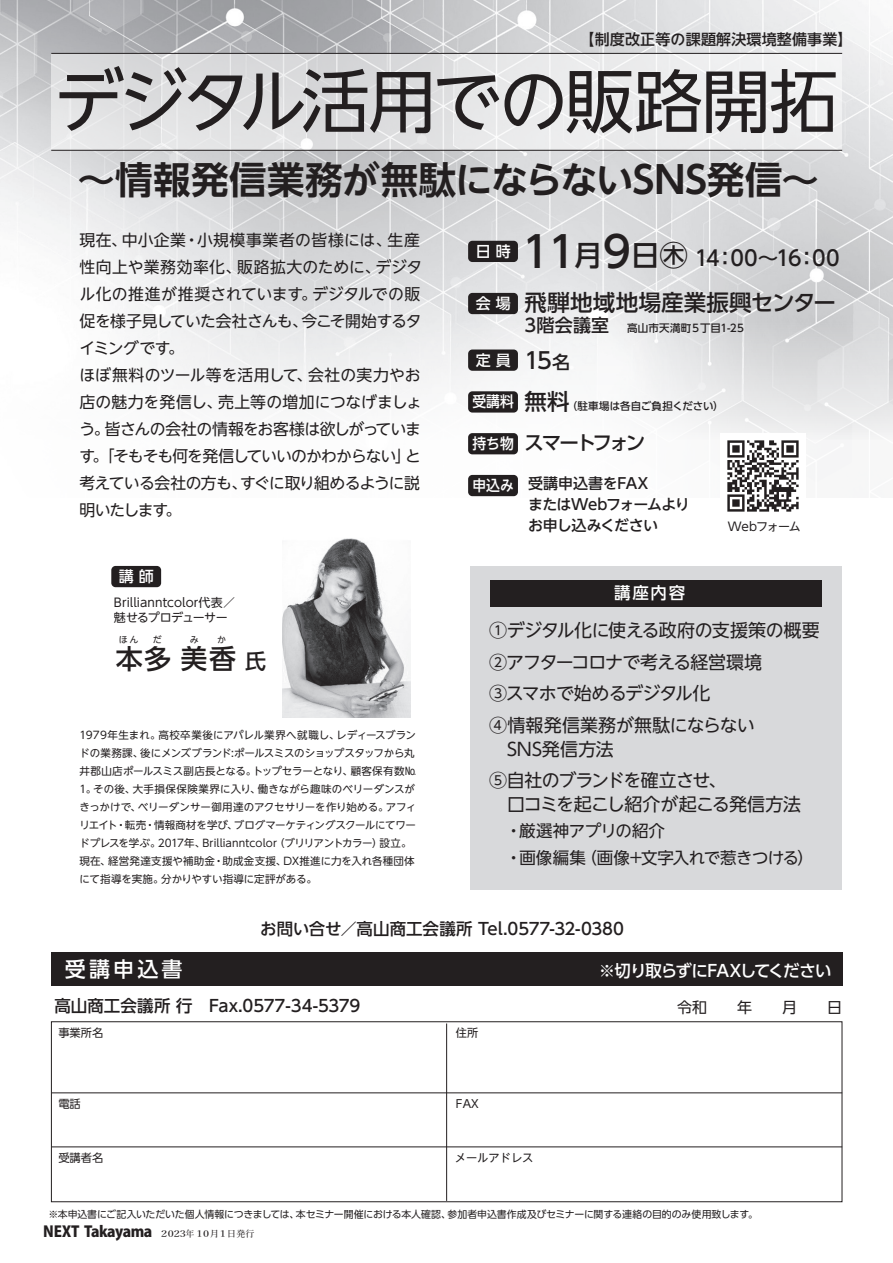
<style>
.page{position:relative;width:893px;height:1263px;background:#fff}
.page>*{position:absolute;margin:0;border:0;box-sizing:border-box;transform-origin:0 0}
.t1{font:69px "UD Shin Go NT Pro";letter-spacing:-.045em;color:#231f20}
.t2{font:500 42.75px "UD Shin Go Pro";color:#231f20}
.t3{font:700 37.5px "UD Shin Go NT Pro De";letter-spacing:.005em;color:#231f20}
.t4{font:500 27px "UD Shin Go NT Pro";color:#231f20}
.t5{font:500 22.5px "UD Shin Go Pro";letter-spacing:.005em;color:#231f20}
.t6{font:500 21px "UD Shin Go Pro";letter-spacing:-.035em;color:#231f20}
.t7{font:500 21px "UD Shin Go Pro";letter-spacing:.15em;color:#fff}
.t8{font:500 19.5px "UD Shin Go Pro";letter-spacing:-.12em;color:#231f20}
.t9{font:18px/31.5px "UD Shin Go NT Pro";letter-spacing:-.035em;color:#231f20}
.t10{font:16.5px/27px "UD Shin Go NT Pro";letter-spacing:-.03em;color:#231f20}
.t11{font:500 16.5px "UD Shin Go NT Pro";letter-spacing:-.005em;color:#231f20}
.t12{font:500 16.5px "UD Shin Go Pro";letter-spacing:-.005em;color:#231f20}
.t13{font:500 16.5px "UD Shin Go Pro";letter-spacing:-.065em;color:#fff}
.t14{font:500 16.5px "UD Shin Go NT Pro";color:#fff}
.t15{font:15.9px/27px "UD Shin Go NT Pro";letter-spacing:-.02em;color:#231f20}
.t16{font:500 15px/21px "UD Shin Go NT Pro";letter-spacing:-.035em;color:#231f20}
.t17{font:800 15px "Koz Go Pro";letter-spacing:-.03em;color:#231f20}
.t18{font:500 15px "UD Shin Go NT Pro";letter-spacing:.01em;color:#231f20}
.t19{font:15px "UD Shin Go Pro";color:#231f20}
.t20{font:500 15px "UD Shin Go NT Pro";color:#fff;scale:.92 1}
.t21{font:500 15px "UD Shin Go NT Pro";color:#fff}
.t22{font:12px/15px "UD Shin Go NT Pro";color:#231f20}
.t23{font:12px "UD Shin Go NT Pro";letter-spacing:-.075em;color:#231f20}
.t24{font:11.25px "UD Shin Go NT Pro";color:#231f20}
.t25{font:10.5px/18px "UD Shin Go NT Pro";letter-spacing:-.005em;color:#231f20}
.t26{font:500 10.5px "UD Shin Go Pro";letter-spacing:.01em;color:#231f20}
.t27{font:9.9px "UD Shin Go Pro";letter-spacing:-.015em;color:#231f20}
.t28{font:9px "UD Shin Go NT Pro";color:#231f20}
.s1{font-size:21px}
.s2{font-size:28.5px}
.s3{font-size:18px}
.s4{font-size:22.5px}
.s5{font-family:"Yu Min";font-weight:500;font-size:9px}
</style>
<div class="page">
<img style="left:0;top:0;width:893px;height:497px">
<div style="left:470px;top:566px;width:372px;height:324px;background:#d8d9db"></div>
<div style="left:490px;top:580px;width:332px;height:26px;background:#231f20"></div>
<svg style="left:51px;top:54px;width:791px;height:96px;background:#e4e5e6"></svg>
<div style="left:51px;top:952px;width:791px;height:33px;background:#231f20"></div>
<div style="left:51px;top:1021px;width:791px;height:181px;border:1px solid #231f20"></div>
<hr style="left:52px;top:1146px;width:790px;height:1px;background:#231f20">
<hr style="left:52px;top:1092px;width:790px;height:1px;background:#231f20">
<hr style="left:446px;top:1023px;width:1px;height:178px;background:#231f20">
<div style="left:111px;top:566px;width:50px;height:21px;background:#231f20;border-radius:4px"></div>
<div style="left:468px;top:241px;width:50px;height:21px;background:#231f20;border-radius:4px"></div>
<div style="left:468px;top:293px;width:50px;height:21px;background:#231f20;border-radius:4px"></div>
<div style="left:468px;top:349px;width:50px;height:22px;background:#231f20;border-radius:4px"></div>
<div style="left:468px;top:391px;width:50px;height:22px;background:#231f20;border-radius:4px"></div>
<div style="left:468px;top:433px;width:50px;height:21px;background:#231f20;border-radius:4px"></div>
<div style="left:468px;top:475px;width:50px;height:21px;background:#231f20;border-radius:4px"></div>
<img style="left:282px;top:538px;width:129px;height:179px">
<img style="left:720px;top:433px;width:85px;height:79px">
<hr style="left:51px;top:150px;width:791px;height:1px;background:#231f20">
<hr style="left:51px;top:53px;width:791px;height:1px;background:#231f20">
<h3 class="t18" style="left:580px;top:27px;width:275px">【制度改正等の課題解決環境整備事業】</h3>
<h1 class="t1" style="left:54px;top:45px;width:785px">デジタル活用での販路開拓</h1>
<h3 class="t3" style="left:77px;top:149px;width:743px">～情報発信業務が無駄にならないSNS発信～</h3>
<p class="t15" style="left:79px;top:226px;width:344px">現在、中小企業・小規模事業者の皆様には、生産性向上や業務効率化、販路拡大のために、デジタル化の推進が推奨されています。デジタルでの販促を様子見していた会社さんも、今こそ開始するタイミングです。<br>ほぼ無料のツール等を活用して、会社の実力やお店の魅力を発信し、売上等の増加につなげましょう。皆さんの会社の情報をお客様は欲しがっています。「そもそも何を発信していいのかわからない」と考えている会社の方も、すぐに取り組めるように説明いたします。</p>
<h3 class="t21" style="left:119px;top:564px;width:36px">講 師</h3>
<p class="t22" style="left:114px;top:595px;width:123px">Brillianntcolor代表／魅せるプロデューサー</p>
<p class="t28" style="left:119px;top:632px;width:21px">ほん</p>
<p class="t28" style="left:153px;top:632px;width:10px">だ</p>
<p class="t28" style="left:190px;top:632px;width:10px">み</p>
<p class="t28" style="left:217px;top:632px;width:10px">か</p>
<h3 class="t4" style="left:116px;top:637px;width:152px">本多 美香 <span class="s1">氏</span></h3>
<p class="t25" style="left:79px;top:726px;width:338px">1979年生まれ。高校卒業後にアパレル業界へ就職し、レディースブランドの業務課、後にメンズブランド:ポールスミスのショップスタッフから丸井郡山店ポールスミス副店長となる。トップセラーとなり、顧客保有数№ 1。その後、大手損保保険業界に入り、働きながら趣味のベリーダンスがきっかけで、ベリーダンサー御用達のアクセサリーを作り始める。アフィリエイト・転売・情報商材を学び、ブログマーケティングスクールにてワードプレスを学ぶ。2017年、Brillianntcolor（ブリリアントカラー）設立。現在、経営発達支援や補助金・助成金支援、DX推進に力を入れ各種団体にて指導を実施。分かりやすい指導に定評がある。</p>
<h3 class="t21" style="left:476px;top:239px;width:36px">日 時</h3>
<h3 class="t21" style="left:476px;top:291px;width:36px">会 場</h3>
<h3 class="t21" style="left:476px;top:348px;width:36px">定 員</h3>
<h3 class="t20" style="left:472px;top:389px;width:47px">受講料</h3>
<h3 class="t20" style="left:472px;top:431px;width:47px">持ち物</h3>
<h3 class="t20" style="left:472px;top:473px;width:47px">申込み</h3>
<h2 class="t2" style="left:522px;top:217px;width:167px">11<span class="s2">月</span>9<span class="s2">日㊍</span></h2>
<h3 class="t6" style="left:695px;top:240px;width:146px">14：00～16：00</h3>
<h3 class="t5" style="left:525px;top:284px;width:313px">飛騨地域地場産業振興センター</h3>
<p class="t26" style="left:525px;top:320px;width:221px"><span class="s3">3階会議室　</span>高山市天満町５丁目1-25</p>
<h3 class="t5" style="left:525px;top:342px;width:47px">15<span class="s3">名</span></h3>
<p class="t26" style="left:525px;top:398px;width:201px"><span class="s4">無料</span>（駐車場は各自ご負担ください）</p>
<h3 class="t8" style="left:525px;top:427px;width:122px">スマートフォン</h3>
<h3 class="t16" style="left:528px;top:472px;width:163px">受講申込書をFAX<br>またはWebフォームよりお申し込みください</h3>
<p class="t23" style="left:728px;top:516px;width:74px">Webフォーム</p>
<h3 class="t14" style="left:614px;top:579px;width:73px">講座内容</h3>
<h3 class="t9" style="left:489px;top:614px;width:332px">①デジタル化に使える政府の支援策の概要<br>②アフターコロナで考える経営環境<br>③スマホで始めるデジタル化<br>④情報発信業務が無駄にならない</h3>
<h3 class="t9" style="left:489px;top:733px;width:239px">　SNS発信方法<br>⑤自社のブランドを確立させ、</h3>
<h3 class="t9" style="left:489px;top:788px;width:313px">　口コミを起こし紹介が起こる発信方法</h3>
<h3 class="t10" style="left:506px;top:817px;width:310px">・厳選神アプリの紹介<br>・画像編集（画像+文字入れで惹きつける）</h3>
<h3 class="t11" style="left:260px;top:916px;width:365px">お問い合せ／高山商工会議所 Tel.0577-32-0380</h3>
<h3 class="t7" style="left:65px;top:951px;width:119px">受講申込書</h3>
<h3 class="t13" style="left:599px;top:957px;width:234px">※切り取らずにFAXしてください</h3>
<h3 class="t12" style="left:54px;top:992px;width:307px">高山商工会議所 行　Fax.0577-34-5379</h3>
<h3 class="t19" style="left:677px;top:995px;width:166px">令和　　年　　月　　日</h3>
<p class="t24" style="left:58px;top:1023px;width:47px">事業所名</p>
<p class="t24" style="left:456px;top:1023px;width:24px">住所</p>
<p class="t24" style="left:58px;top:1095px;width:24px">電話</p>
<p class="t24" style="left:456px;top:1095px;width:24px">FAX</p>
<p class="t24" style="left:58px;top:1148px;width:47px">受講者名</p>
<p class="t24" style="left:455px;top:1148px;width:80px">メールアドレス</p>
<p class="t27" style="left:48px;top:1206px;width:711px">※本申込書にご記入いただいた個人情報につきましては、本セミナー開催における本人確認、参加者申込書作成及びセミナーに関する連絡の目的のみ使用致します。</p>
<h3 class="t17" style="left:43px;top:1221px;width:213px">NEXT Takayama <span class="s5">2023年 10月1日発行</span></h3>
</div>
